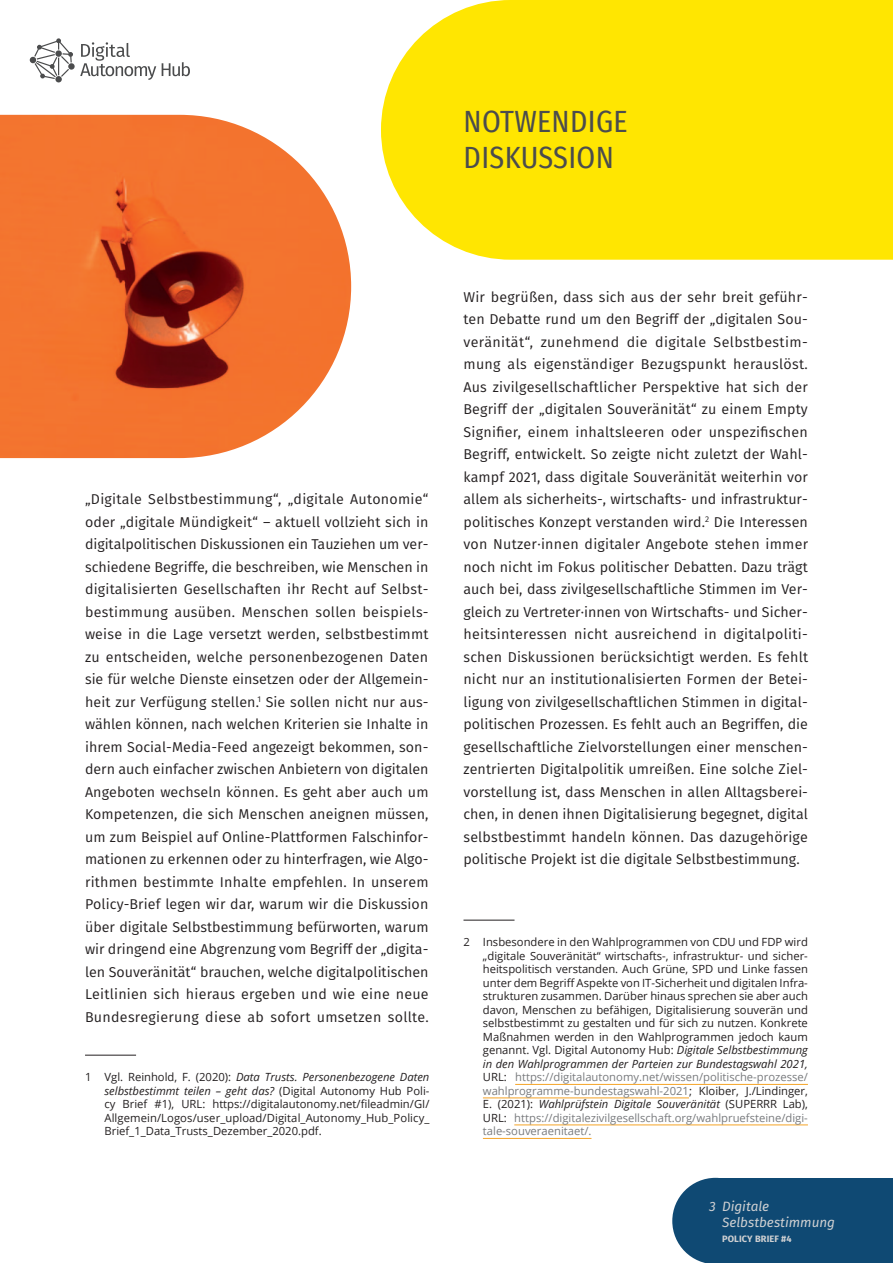
<style>
.page{position:relative;width:893px;height:1263px;background:#fff}
.page>*{position:absolute;margin:0;border:0;box-sizing:border-box;transform-origin:0 0}
.HUB_H1{font:30px/36px "Fira Sans Condensed";letter-spacing:.01em;color:#4b4c4d}
.HUB_Fließtext{font:14.25px/22.5px "Fira Sans";letter-spacing:.005em;color:#231f20;text-align:justify}
.t1{font:italic 13.5px/16.2px "Fira Sans";color:#cfd0d2}
.HUB_Fußnote{font:11.25px/13.5px "Open Sans";color:#231f20;text-align:justify}
.t2{font:700 9.3px "Fira Sans";letter-spacing:.01em;color:#cfd0d2}
.s1{font-style:italic}
.s2{color:#797b7e}
</style>
<div class="page">
<div style="left:715px;top:1178px;width:178px;height:85px;background:#0f4973"></div>
<svg style="left:672px;top:1178px;width:43px;height:85px"></svg>
<svg style="left:30px;top:38px;width:160px;height:44px"></svg>
<div style="left:381px;top:0;width:512px;height:260px;background:#ffe601"></div>
<hr style="left:85px;top:1055px;width:51px;height:1px;background:#231f20">
<hr style="left:463px;top:920px;width:51px;height:1px;background:#231f20">
<hr style="left:515px;top:1084px;width:293px;height:1px;background:#f5a427">
<hr style="left:483px;top:1097px;width:206px;height:1px;background:#f5a427">
<hr style="left:514px;top:1124px;width:294px;height:1px;background:#f5a427">
<hr style="left:483px;top:1138px;width:108px;height:1px;background:#f5a427">
<img style="left:0;top:115px;width:351px;height:343px">
<p class="HUB_H1" style="left:464px;top:103px;width:165px">NOTWENDIGE<br>DISKUSSION</p>
<p class="HUB_Fließtext" style="left:85px;top:487px;width:345px">„Digitale Selbstbestimmung“, „digitale Autonomie“ oder „digitale Mündigkeit“ – aktuell vollzieht sich in digitalpolitischen Diskussionen ein Tauziehen um ver&shy;schiedene Begriffe, die beschreiben, wie Menschen in digitalisierten Gesellschaften ihr Recht auf Selbst&shy;bestimmung ausüben. Menschen sollen beispiels&shy;weise in die Lage versetzt werden, selbstbestimmt zu entscheiden, welche personenbezogenen Daten sie für welche Dienste einsetzen oder der Allgemein&shy;heit zur Verfügung stellen.<sup>1</sup> Sie sollen nicht nur aus&shy;wählen können, nach welchen Kriterien sie Inhalte in ihrem Social-Media-Feed angezeigt bekommen, son&shy;dern auch einfacher zwischen Anbietern von digitalen Angeboten wechseln können. Es geht aber auch um Kompetenzen, die sich Menschen aneignen müssen, um zum Beispiel auf Online-Plattformen Falschinfor&shy;mationen zu erkennen oder zu hinterfragen, wie Algo&shy;rithmen bestimmte Inhalte empfehlen. In unserem Policy-Brief legen wir dar, warum wir die Diskussion über digitale Selbstbestimmung befürworten, warum wir dringend eine Abgrenzung vom Begriff der „digita&shy;len Souveränität“ brauchen, welche digitalpolitischen Leitlinien sich hieraus ergeben und wie eine neue Bundesregierung diese ab sofort umsetzen sollte.</p>
<p class="HUB_Fußnote" style="left:104px;top:1070px;width:326px;text-indent:-19px">1 Vgl. Reinhold, F. (2020): <span class="s1">Data Trusts. Personenbezogene Daten selbstbestimmt teilen – geht das?</span> (Digital Autonomy Hub Poli&shy;cy Brief #1), URL: https://digitalautonomy.net/fileadmin/GI/ Allgemein/Logos/user_upload/Digital_Autonomy_Hub_Policy_ Brief_1_Data_Trusts_Dezember_2020.pdf.</p>
<p class="HUB_Fließtext" style="left:463px;top:285px;width:346px">Wir begrüßen, dass sich aus der sehr breit geführ&shy;ten Debatte rund um den Begriff der „digitalen Sou&shy;veränität“, zunehmend die digitale Selbstbestim&shy;mung als eigenständiger Bezugspunkt herauslöst.<br>Aus zivilgesellschaftlicher Perspektive hat sich der Begriff der „digitalen Souveränität“ zu einem Empty Signifier, einem inhaltsleeren oder unspezifischen Begriff, entwickelt. So zeigte nicht zuletzt der Wahl&shy;kampf 2021, dass digitale Souveränität weiterhin vor allem als sicherheits-, wirtschafts- und infrastruktur&shy;politisches Konzept verstanden wird.<sup>2</sup> Die Interessen von Nutzer·innen digitaler Angebote stehen immer noch nicht im Fokus politischer Debatten. Dazu trägt auch bei, dass zivilgesellschaftliche Stimmen im Ver&shy;gleich zu Vertreter·innen von Wirtschafts- und Sicher&shy;heitsinteressen nicht ausreichend in digitalpoliti&shy;schen Diskussionen berücksichtigt werden. Es fehlt nicht nur an institutionalisierten Formen der Betei&shy;ligung von zivilgesellschaftlichen Stimmen in digital&shy;politischen Prozessen. Es fehlt auch an Begriffen, die gesellschaftliche Zielvorstellungen einer menschen&shy;zentrierten Digitalpolitik umreißen. Eine solche Ziel&shy;vorstellung ist, dass Menschen in allen Alltagsberei&shy;chen, in denen ihnen Digitalisierung begegnet, digital selbstbestimmt handeln können. Das dazugehörige politische Projekt ist die digitale Selbstbestimmung.</p>
<p class="HUB_Fußnote" style="left:483px;top:935px;width:327px;text-indent:-19px">2 Insbesondere in den Wahlprogrammen von CDU und FDP wird „digitale Souveränität“ wirtschafts-, infrastruktur- und sicher&shy;heitspolitisch verstanden. Auch Grüne, SPD und Linke fassen unter dem Begriff Aspekte von IT-Sicherheit und digitalen Infra&shy;strukturen zusammen. Darüber hinaus sprechen sie aber auch davon, Menschen zu befähigen, Digitalisierung souverän und selbstbestimmt zu gestalten und für sich zu nutzen. Konkrete Maßnahmen werden in den Wahlprogrammen jedoch kaum genannt. Vgl. Digital Autonomy Hub: <span class="s1">Digitale Selbstbestimmung in den Wahlprogrammen der Parteien zur Bundestagswahl 2021, </span>URL: <span class="s2">https://digitalautonomy.net/wissen/politische-prozesse/ wahlprogramme-bundestagswahl-2021</span>; Kloiber, J./Lindinger, E. (2021): <span class="s1">Wahlprüfstein Digitale Souveränität</span> (SUPERRR Lab), URL: <span class="s2">https://digitalezivilgesellschaft.org/wahlpruefsteine/digi&shy;tale-souveraenitaet/.</span></p>
<p class="t1" style="left:722px;top:1197px;width:115px;text-indent:-13px">3 Digitale<br>Selbstbestimmung</p>
<p class="t2" style="left:722px;top:1231px;width:71px">POLICY BRIEF #4</p>
</div>
